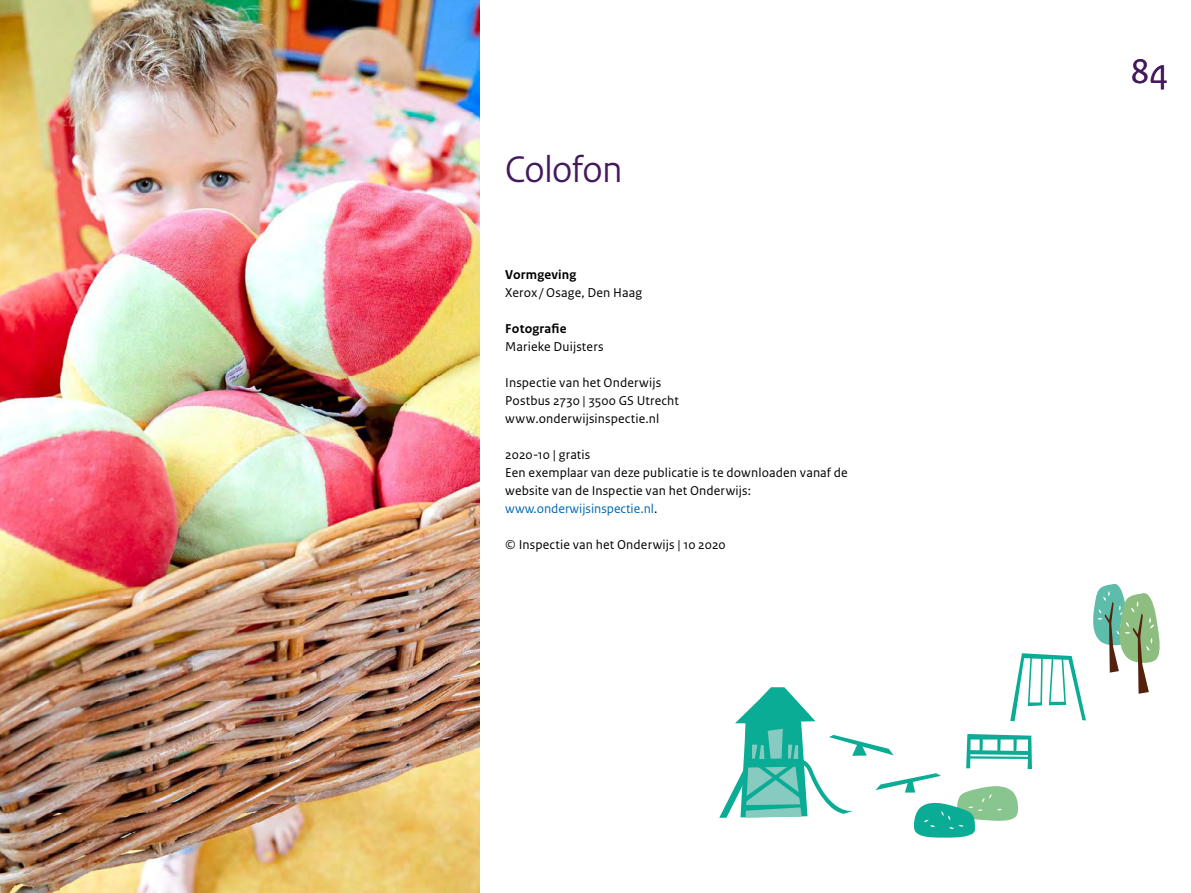
<style>
.page{position:relative;width:1191px;height:893px;background:#fff}
.page>*{position:absolute;margin:0;border:0;box-sizing:border-box;transform-origin:0 0}
.Hoofdstukkop{font:39px "Rijksoverheid Sans Heading";letter-spacing:-.01em;color:#44195e}
.t1{font:36px "Rijksoverheid Sans Text";color:#44195e}
.Brood{font:13.5px/18px "Rijksoverheid Sans Text";letter-spacing:.01em;color:#000}
.s1{font-weight:700}
.s2{color:#0069b3}
</style>
<div class="page">
<svg style="left:1093px;top:584px;width:67px;height:110px"></svg>
<img style="left:0;top:0;width:480px;height:893px">
<svg style="left:719px;top:653px;width:367px;height:185px"></svg>
<h2 class="Hoofdstukkop" style="left:505px;top:147px;width:118px">Colofon</h2>
<p class="Brood" style="left:505px;top:266px;width:138px"><span class="s1">Vormgeving<br></span>Xerox / Osage, Den Haag</p>
<p class="Brood" style="left:505px;top:320px;width:100px"><span class="s1">Fotografie<br></span>Marieke Duijsters</p>
<p class="Brood" style="left:505px;top:374px;width:157px">Inspectie van het Onderwijs</p>
<p class="Brood" style="left:505px;top:392px;width:175px">Postbus 2730 | 3500 GS Utrecht</p>
<p class="Brood" style="left:505px;top:410px;width:156px">www.onderwijsinspectie.nl</p>
<p class="Brood" style="left:505px;top:446px;width:86px">2020-10 | gratis</p>
<p class="Brood" style="left:505px;top:464px;width:344px">Een exemplaar van deze publicatie is te downloaden vanaf de website van de Inspectie van het Onderwijs: <span class="s2">www.onderwijsinspectie.nl</span>.</p>
<p class="Brood" style="left:505px;top:536px;width:222px">© Inspectie van het Onderwijs | 10 2020</p>
<h2 class="t1" style="left:1130px;top:51px;width:39px">84</h2>
</div>
